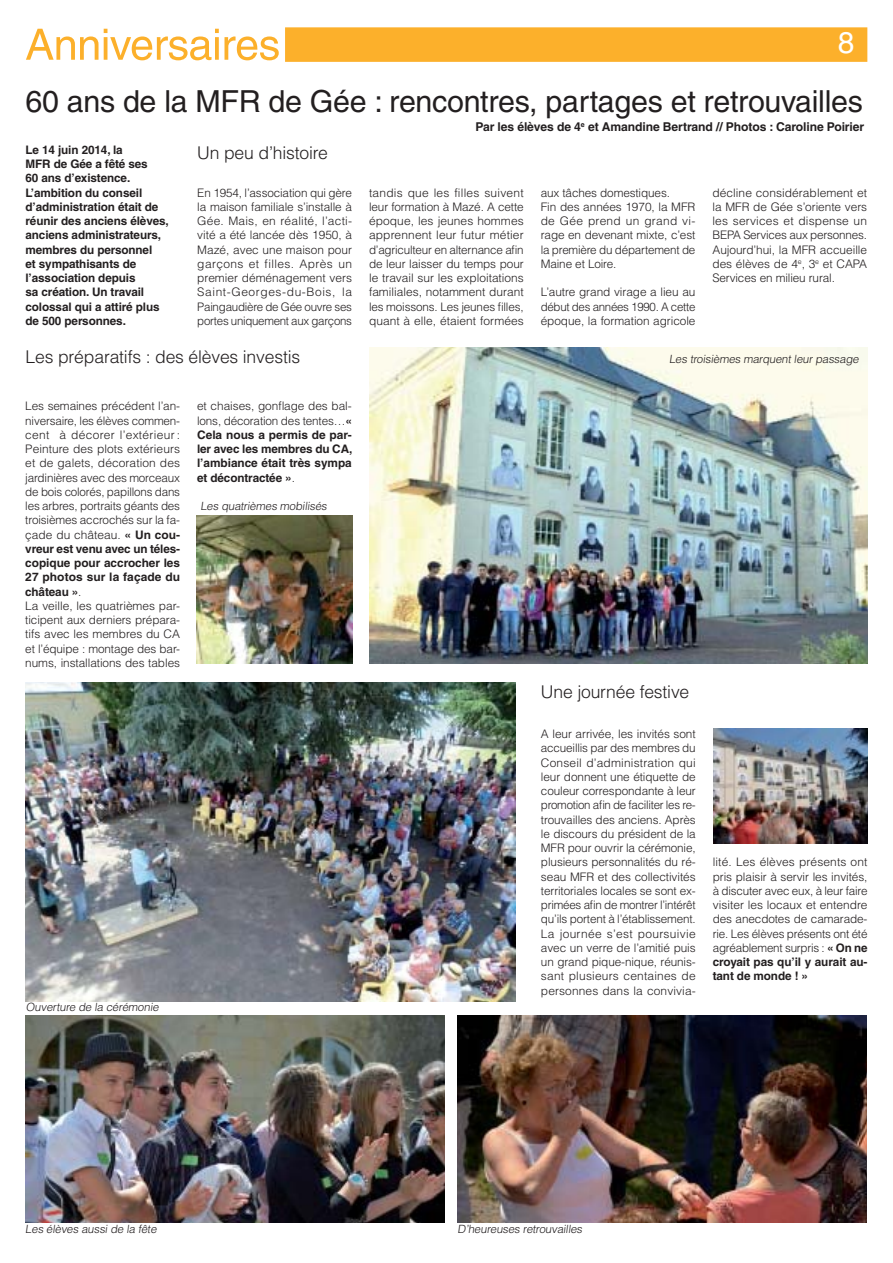
<style>
.page{position:relative;width:893px;height:1263px;background:#fff}
.page>*{position:absolute;margin:0;border:0;box-sizing:border-box;transform-origin:0 0}
.t1{font:condensed 43.2px "Helvetica";letter-spacing:-.01em;color:#fcb02b;scale:1.22 1}
.t2{font:30.3px "Helvetica";letter-spacing:-.01em;color:#231f20}
.t3{font:30px "Helvetica";color:#fff}
.t4{font:300 17.55px "Helvetica";letter-spacing:-.01em;color:#231f20}
.t5{font:700 12.15px "Helvetica";letter-spacing:-.01em;color:#231f20}
.t6{font:300 11.7px/14.2px "Helvetica";letter-spacing:-.01em;color:#231f20;text-align:justify}
.t7{font:700 11.7px/14.2px "Helvetica";letter-spacing:-.01em;color:#231f20;text-align:justify}
.t8{font:300 11.4px "Helvetica";color:#231f20}
.s1{font-weight:700}
.s2{font-weight:300}
</style>
<div class="page">
<div style="left:25px;top:27px;width:842px;height:35px;background:#fcb02b"></div>
<div style="left:21px;top:26px;width:264px;height:39px;background:#fff"></div>
<img style="left:26px;top:1016px;width:419px;height:207px">
<img style="left:26px;top:683px;width:489px;height:318px">
<img style="left:713px;top:729px;width:154px;height:114px">
<img style="left:369px;top:347px;width:498px;height:316px">
<img style="left:196px;top:515px;width:156px;height:148px">
<img style="left:458px;top:1016px;width:408px;height:207px">
<h1 class="t1" style="left:25px;top:29px;width:210px">Anniversaires</h1>
<h3 class="t3" style="left:838px;top:32px;width:18px">8</h3>
<h2 class="t2" style="left:26px;top:90px;width:839px">60 ans de la MFR de Gée : rencontres, partages et retrouvailles</h2>
<p class="t7" style="left:26px;top:144px;width:145px;text-align:left">Le 14 juin 2014, la<br>MFR de Gée a fêté ses<br>60 ans d’existence.<br>L’ambition du conseil d’administration était de réunir des anciens élèves, anciens administrateurs, membres du personnel<br>et sympathisants de l’association depuis<br>sa création. Un travail colossal qui a attiré plus de 500 personnes.</p>
<h3 class="t4" style="left:26px;top:350px;width:276px">Les préparatifs : des élèves investis</h3>
<p class="t5" style="left:475px;top:122px;width:390px">Par les élèves de 4<sup>e</sup> et Amandine Bertrand // Photos : Caroline Poirier</p>
<h3 class="t4" style="left:197px;top:146px;width:132px">Un peu d’histoire</h3>
<p class="t6" style="left:197px;top:186px;width:156px">En 1954, l’association qui gère la maison familiale s’installe à Gée. Mais, en réalité, l’acti&shy;vité a été lancée dès 1950, à Mazé, avec une maison pour garçons et filles. Après un premier déménagement vers Saint-Georges-du-Bois, la Paingaudière de Gée ouvre ses portes uniquement aux garçons</p>
<p class="t6" style="left:369px;top:186px;width:156px">tandis que les filles suivent leur formation à Mazé. A cette époque, les jeunes hommes apprennent leur futur métier d’agriculteur en alternance afin de leur laisser du temps pour le travail sur les exploitations familiales, notamment durant les moissons. Les jeunes filles, quant à elle, étaient formées</p>
<p class="t6" style="left:541px;top:186px;width:156px;text-align:left">aux tâches domestiques.<br>Fin des années 1970, la MFR de Gée prend un grand vi&shy;rage en devenant mixte, c’est la première du département de<br>Maine et Loire.</p>
<p class="t6" style="left:712px;top:186px;width:156px">décline considérablement et la MFR de Gée s’oriente vers les services et dispense un BEPA Services aux personnes.<br>Aujourd’hui, la MFR accueille des élèves de 4<sup>e</sup>, 3<sup>e</sup> et CAPA Services en milieu rural.</p>
<p class="t6" style="left:541px;top:286px;width:156px">L’autre grand virage a lieu au début des années 1990. A cette époque, la formation agricole</p>
<p class="t8" style="left:669px;top:355px;width:193px">Les troisièmes marquent leur passage</p>
<p class="t6" style="left:25px;top:400px;width:156px;text-align:left">Les semaines précédent l’an&shy;niversaire, les élèves commen&shy;cent à décorer l’extérieur :<br>Peinture des plots extérieurs et de galets, décoration des jardinières avec des morceaux de bois colorés, papillons dans les arbres, portraits géants des troisièmes accrochés sur la fa&shy;çade du château. <span class="s1">« Un cou&shy;vreur est venu avec un téles&shy;copique pour accrocher les<br>27 photos sur la façade du château »</span>.<br>La veille, les quatrièmes par&shy;ticipent aux derniers prépara&shy;tifs avec les membres du CA et l’équipe : montage des bar&shy;nums, installations des tables</p>
<p class="t7" style="left:197px;top:400px;width:157px"><span class="s2">et chaises, gonflage des bal&shy;lons, décoration des tentes…</span>« Cela nous a permis de par&shy;ler avec les membres du CA, l’ambiance était très sympa et décontractée »<span class="s2">.</span></p>
<p class="t8" style="left:200px;top:502px;width:130px">Les quatrièmes mobilisés</p>
<p class="t8" style="left:26px;top:1003px;width:136px">Ouverture de la cérémonie</p>
<h3 class="t4" style="left:541px;top:685px;width:150px">Une journée festive</h3>
<p class="t6" style="left:541px;top:728px;width:156px">A leur arrivée, les invités sont accueillis par des membres du Conseil d’administration qui leur donnent une étiquette de couleur correspondante à leur promotion afin de faciliter les re&shy;trouvailles des anciens. Après le discours du président de la MFR pour ouvrir la cérémonie, plusieurs personnalités du ré&shy;seau MFR et des collectivités territoriales locales se sont ex&shy;primées afin de montrer l’intérêt qu’ils portent à l’établissement.<br>La journée s’est poursuivie avec un verre de l’amitié puis un grand pique-nique, réunis&shy;sant plusieurs centaines de personnes dans la convivia-</p>
<p class="t6" style="left:713px;top:856px;width:156px">lité. Les élèves présents ont pris plaisir à servir les invités, à discuter avec eux, à leur faire visiter les locaux et entendre des anecdotes de camarade&shy;rie. Les élèves présents ont été agréablement surpris : <span class="s1">« On ne croyait pas qu’il y aurait au&shy;tant de monde ! »</span></p>
<p class="t8" style="left:25px;top:1225px;width:134px">Les élèves aussi de la fête</p>
<p class="t8" style="left:458px;top:1225px;width:128px">D’heureuses retrouvailles</p>
</div>
